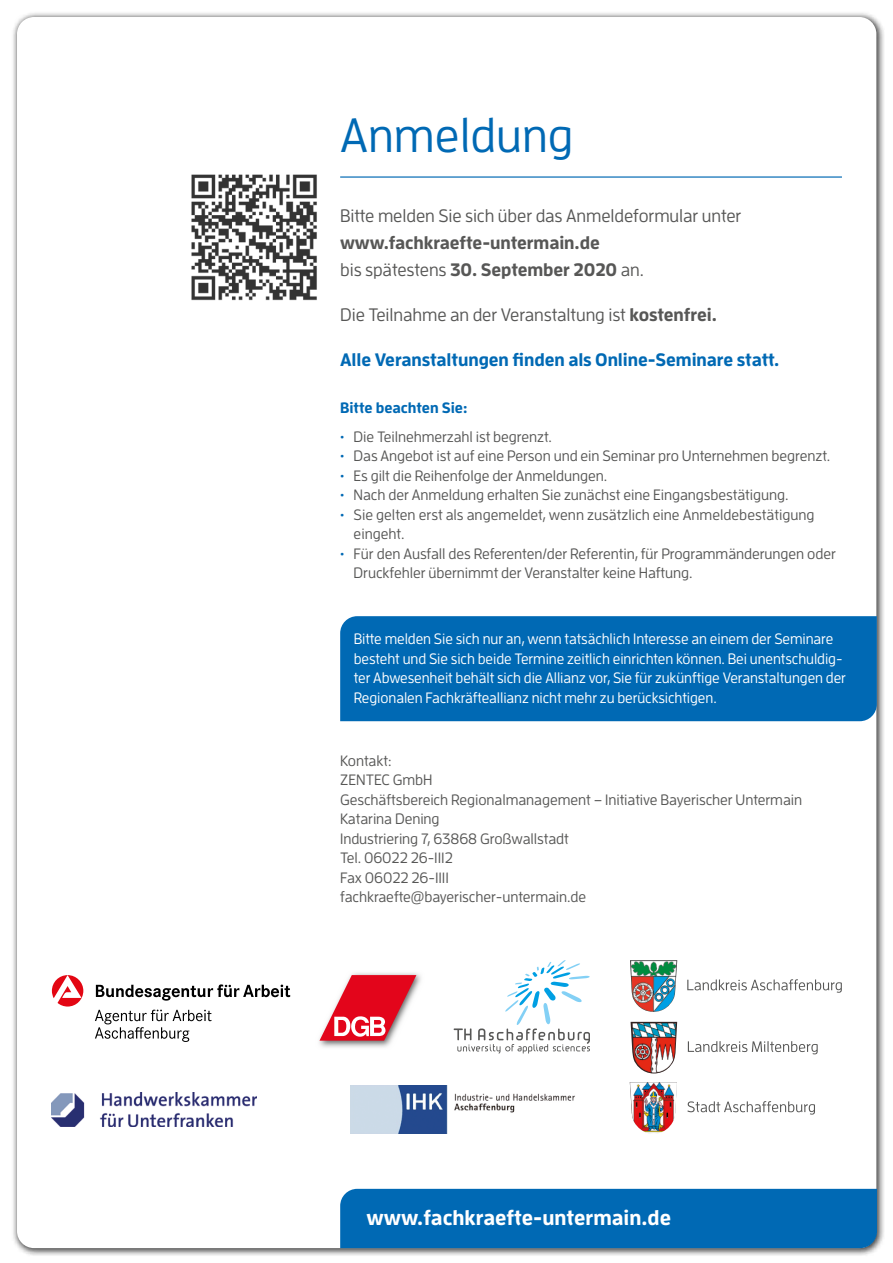
<style>
.page{position:relative;width:893px;height:1263px;background:#fff}
.page>*{position:absolute;margin:0;border:0;box-sizing:border-box;transform-origin:0 0}
.t1{font:500 48px "Enzo OT";color:#0069b4}
.t2{font:700 20.85px "Enzo OT";color:#fff}
.t3{font:500 18px "Enzo OT";letter-spacing:-.005em;color:#575756}
.t4{font:700 18px/27px "Enzo OT";letter-spacing:-.005em;color:#575756}
.t5{font:700 18px "Enzo OT";letter-spacing:-.005em;color:#0069b4}
.t6{font:500 15px/19.5px "Enzo OT";letter-spacing:-.005em;color:#575756}
.t7{font:500 15px/19.5px "Enzo OT";letter-spacing:-.005em;color:#fff}
.t8{font:700 15px "Enzo OT";color:#0069b4}
.s1{font-weight:500}
.s2{font-weight:700}
.s3{color:#0069b4}
</style>
<div class="page">
<div style="left:11px;top:11px;width:874px;height:1245px;background:#000;opacity:.75"></div>
<div style="left:17px;top:17px;width:859px;height:1231px;background:#fff;border-radius:17px"></div>
<div style="left:340px;top:1189px;width:537px;height:59px;background:#0069b4"></div>
<hr style="left:340px;top:176px;width:502px;height:2px;background:#0069b4">
<img style="left:630px;top:960px;width:47px;height:52px">
<svg style="left:687px;top:979px;width:155px;height:14px"></svg>
<img style="left:631px;top:1022px;width:46px;height:51px">
<svg style="left:688px;top:1041px;width:130px;height:13px"></svg>
<img style="left:630px;top:1082px;width:47px;height:51px">
<svg style="left:687px;top:1101px;width:128px;height:13px"></svg>
<img style="left:51px;top:1092px;width:205px;height:34px">
<img style="left:351px;top:1086px;width:224px;height:47px">
<img style="left:319px;top:973px;width:102px;height:75px">
<svg style="left:319px;top:975px;width:97px;height:66px"></svg>
<svg style="left:454px;top:960px;width:136px;height:93px"></svg>
<svg style="left:95px;top:1009px;width:116px;height:33px"></svg>
<svg style="left:96px;top:984px;width:194px;height:17px"></svg>
<svg style="left:52px;top:975px;width:31px;height:31px"></svg>
<img style="left:191px;top:174px;width:126px;height:127px">
<div style="left:340px;top:616px;width:537px;height:105px;background:#0069b4"></div>
<h1 class="t1" style="left:340px;top:108px;width:235px">Anmeldung</h1>
<p class="t3" style="left:340px;top:205px;width:403px">Bitte melden Sie sich über das Anmeldeformular unter</p>
<p class="t4" style="left:340px;top:229px;width:305px">www.fachkraefte-untermain.de<br><span class="s1">bis spätestens</span> 30. September 2020 <span class="s1">an.</span></p>
<p class="t3" style="left:340px;top:304px;width:378px">Die Teilnahme an der Veranstaltung ist <span class="s2">kostenfrei.</span></p>
<p class="t5" style="left:340px;top:348px;width:441px">Alle Veranstaltungen finden als Online-Seminare statt.</p>
<p class="t8" style="left:340px;top:398px;width:129px">Bitte beachten Sie:</p>
<p class="t6" style="left:340px;top:426px;width:213px"><span class="s3">•</span> Die Teilnehmerzahl ist begrenzt.</p>
<p class="t6" style="left:340px;top:446px;width:492px"><span class="s3">•</span> Das Angebot ist auf eine Person und ein Seminar pro Unternehmen begrenzt.</p>
<p class="t6" style="left:340px;top:465px;width:268px"><span class="s3">•</span> Es gilt die Reihenfolge der Anmeldungen.</p>
<p class="t6" style="left:340px;top:485px;width:450px"><span class="s3">•</span> Nach der Anmeldung erhalten Sie zunächst eine Eingangsbestätigung.</p>
<p class="t6" style="left:354px;top:504px;width:462px;text-indent:-13px"><span class="s3">•</span> Sie gelten erst als angemeldet, wenn zusätzlich eine Anmeldebestätigung eingeht.</p>
<p class="t6" style="left:354px;top:543px;width:484px;text-indent:-13px"><span class="s3">•</span> Für den Ausfall des Referenten/der Referentin, für Programmänderungen oder<br>Druckfehler übernimmt der Veranstalter keine Haftung.</p>
<p class="t7" style="left:354px;top:629px;width:494px">Bitte melden Sie sich nur an, wenn tatsächlich Interesse an einem der Seminare besteht und Sie sich beide Termine zeitlich einrichten können. Bei unentschuldig&shy;ter Abwesenheit behält sich die Allianz vor, Sie für zukünftige Veranstaltungen der Regionalen Fachkräfteallianz nicht mehr zu berücksichtigen.</p>
<p class="t6" style="left:340px;top:750px;width:464px">Kontakt:<br>ZENTEC GmbH<br>Geschäftsbereich Regionalmanagement – Initiative Bayerischer Untermain<br>Katarina Dening<br>Industriering 7, 63868 Großwallstadt<br>Tel. 06022 26-1112<br>Fax 06022 26-1111<br>fachkraefte@bayerischer-untermain.de</p>
<h2 class="t2" style="left:366px;top:1204px;width:306px">www.fachkraefte-untermain.de</h2>
</div>
